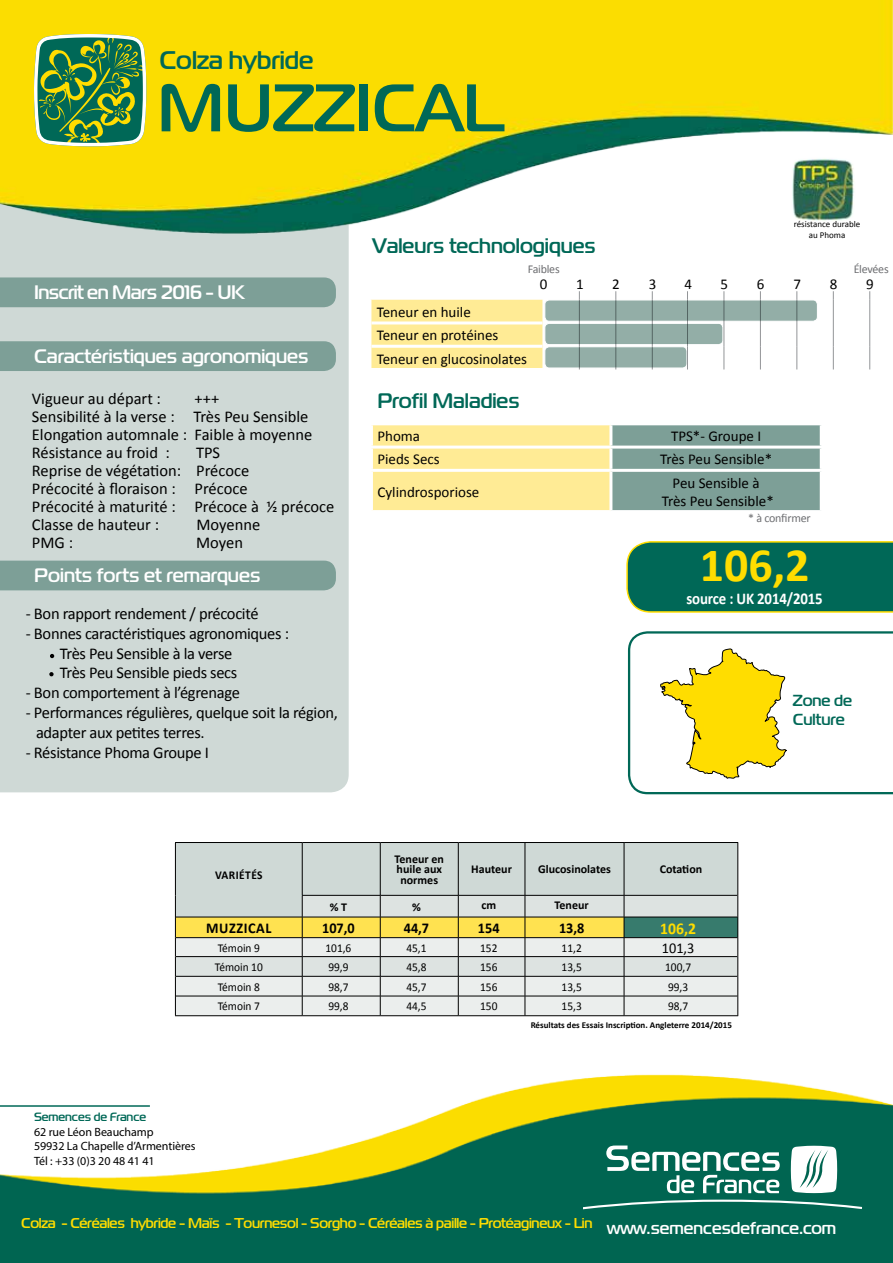
<style>
.page{position:relative;width:893px;height:1263px;background:#fff}
.page>*{position:absolute;margin:0;border:0;box-sizing:border-box;transform-origin:0 0}
.t1{font:67.05px "Semences F";color:#006857}
.t2{font:700 48px "Calibri";color:#fd0}
.t3{font:25.5px "Semences F";color:#006857}
.t4{font:21px "Semences F";color:#006857}
.t5{font:19.5px "Semences F";color:#fff}
.t6{font:19.5px "Semences F";letter-spacing:-.03em;color:#fff}
.t7{font:17.1px "Semences F";color:#fff}
.t8{font:16.5px/19.8px "Calibri";letter-spacing:-.02em;color:#000}
.t9{font:16.5px/18px "Calibri";color:#000}
.t10{font:700 16.5px "Calibri";letter-spacing:-.01em;color:#fff;scale:.9 1}
.t11{font:700 16.5px "Calibri";color:#fd0;scale:.95 1}
.t12{font:16.05px/19.2px "Semences F";color:#006857}
.t13{font:15px/23.2px "Calibri";color:#000;text-align:center}
.t14{font:700 15px "Calibri";letter-spacing:.04em;color:#000;scale:.95 1}
.t15{font:15px "Calibri";color:#000;scale:.95 1}
.t16{font:14.25px "Semences F";letter-spacing:-.02em;color:#fd0}
.t17{font:12px "Calibri";color:#000;scale:.95 1}
.t18{font:12px/14.4px "Myriad Pro";letter-spacing:-.005em;color:#000}
.t19{font:700 12px/10.5px "Calibri";color:#000;text-align:center}
.t20{font:12px "Calibri";letter-spacing:-.02em;color:#6d6e71}
.t21{font:12px "Semences F";letter-spacing:-.005em;color:#006857}
.t22{font:700 12px "Calibri";letter-spacing:.04em;color:#000;scale:.95 1}
.t23{font:700 9px "Calibri";color:#000}
.t24{font:9px/10.8px "Calibri";color:#000;text-align:center}
</style>
<div class="page">
<div style="left:0;top:245px;width:349px;height:547px;background:#cfd9d6"></div>
<img style="left:0;top:1074px;width:893px;height:189px">
<img style="left:0;top:0;width:893px;height:245px">
<svg style="left:583px;top:1199px;width:279px;height:10px;background:#368576"></svg>
<svg style="left:606px;top:1145px;width:174px;height:48px"></svg>
<svg style="left:791px;top:1146px;width:46px;height:47px"></svg>
<svg style="left:34px;top:34px;width:112px;height:112px;background:#589454"></svg>
<hr style="left:0;top:1105px;width:150px;height:2px;background:#006857">
<div style="left:0;top:277px;width:336px;height:30px;background:#7d9f97"></div>
<div style="left:0;top:341px;width:336px;height:30px;background:#7d9f97"></div>
<div style="left:0;top:561px;width:336px;height:29px;background:#7d9f97"></div>
<svg style="left:627px;top:631px;width:266px;height:164px"></svg>
<svg style="left:626px;top:541px;width:267px;height:72px;background:#107056"></svg>
<img style="left:786px;top:153px;width:73px;height:72px">
<svg style="left:373px;top:425px;width:447px;height:85px;background:#c3c897"></svg>
<hr style="left:609px;top:425px;width:3px;height:21px;background:#fff">
<hr style="left:370px;top:446px;width:241px;height:3px;background:#fff">
<hr style="left:611px;top:446px;width:212px;height:3px;background:#fff">
<hr style="left:609px;top:449px;width:3px;height:20px;background:#fff">
<hr style="left:370px;top:469px;width:241px;height:3px;background:#fff">
<hr style="left:611px;top:469px;width:212px;height:3px;background:#fff">
<hr style="left:609px;top:472px;width:3px;height:38px;background:#fff">
<svg style="left:175px;top:842px;width:563px;height:174px;background:#d0d4c5"></svg>
<div style="left:371px;top:299px;width:172px;height:69px;background:#ffeb95"></div>
<hr style="left:542px;top:346px;width:2px;height:22px;background:#fff">
<hr style="left:371px;top:321px;width:171px;height:3px;background:#fff">
<hr style="left:371px;top:345px;width:171px;height:3px;background:#fff">
<svg style="left:687px;top:291px;width:1px;height:78px"></svg>
<svg style="left:724px;top:291px;width:1px;height:78px"></svg>
<svg style="left:760px;top:291px;width:1px;height:78px"></svg>
<svg style="left:797px;top:291px;width:1px;height:78px"></svg>
<svg style="left:833px;top:291px;width:1px;height:78px"></svg>
<svg style="left:869px;top:291px;width:1px;height:78px"></svg>
<div style="left:545px;top:300px;width:272px;height:21px;background:#93aea7;border-radius:4px"></div>
<div style="left:544px;top:299px;width:274px;height:23px;border:1px solid #fff;border-radius:4px"></div>
<div style="left:545px;top:323px;width:178px;height:22px;background:#93aea7;border-radius:4px"></div>
<div style="left:544px;top:323px;width:179px;height:22px;border:1px solid #fff;border-radius:4px"></div>
<div style="left:545px;top:347px;width:142px;height:21px;background:#93aea7;border-radius:4px"></div>
<div style="left:544px;top:346px;width:143px;height:23px;border:1px solid #fff;border-radius:4px"></div>
<svg style="left:50px;top:654px;width:4px;height:4px"></svg>
<svg style="left:49px;top:672px;width:5px;height:4px"></svg>
<h3 class="t3" style="left:159px;top:45px;width:155px">Colza hybride</h3>
<h1 class="t1" style="left:158px;top:68px;width:347px">MUZZICAL</h1>
<p class="t4" style="left:373px;top:233px;width:225px">Valeurs technologiques</p>
<p class="t24" style="left:794px;top:219px;width:68px">résistance durable au Phoma</p>
<p class="t6" style="left:34px;top:281px;width:212px">Inscrit en Mars 2016 - UK</p>
<p class="t5" style="left:34px;top:345px;width:276px">Caractéristiques agronomiques</p>
<p class="t9" style="left:32px;top:390px;width:131px">Vigueur au départ :</p>
<p class="t9" style="left:32px;top:390px;width:282px;text-indent:163px">+++<br>Sensibilité à la verse : Très Peu Sensible<br>Elongation automnale : Faible à moyenne<br>Résistance au froid :</p>
<p class="t9" style="left:32px;top:444px;width:304px;text-indent:164px">TPS<br>Reprise de végétation: Précoce<br>Précocité à floraison : Précoce<br>Précocité à maturité : Précoce à ½ précoce<br>Classe de hauteur :</p>
<p class="t9" style="left:197px;top:516px;width:65px">Moyenne</p>
<p class="t8" style="left:32px;top:533px;width:43px">PMG :</p>
<p class="t8" style="left:196px;top:533px;width:48px">Moyen</p>
<p class="t5" style="left:34px;top:564px;width:228px">Points forts et remarques</p>
<p class="t8" style="left:26px;top:604px;width:234px">- Bon rapport rendement / précocité</p>
<p class="t8" style="left:60px;top:623px;width:231px;text-indent:-34px">- Bonnes caractéristiques agronomiques :<br>Très Peu Sensible à la verse<br>Très Peu Sensible pieds secs</p>
<p class="t8" style="left:26px;top:683px;width:216px">- Bon comportement à l’égrenage</p>
<p class="t8" style="left:36px;top:703px;width:303px;text-indent:-10px">- Performances régulières, quelque soit la région, adapter aux petites terres.</p>
<p class="t8" style="left:26px;top:742px;width:185px">- Résistance Phoma Groupe I</p>
<p class="t22" style="left:215px;top:867px;width:52px">VARIÉTÉS</p>
<p class="t20" style="left:528px;top:262px;width:33px">Faibles</p>
<p class="t20" style="left:854px;top:261px;width:37px">Élevées</p>
<p class="t13" style="left:540px;top:272px;width:9px">0</p>
<p class="t13" style="left:576px;top:272px;width:9px">1</p>
<p class="t13" style="left:612px;top:272px;width:9px">2</p>
<p class="t13" style="left:649px;top:272px;width:9px">3</p>
<p class="t13" style="left:685px;top:272px;width:9px">4</p>
<p class="t13" style="left:720px;top:272px;width:9px">5</p>
<p class="t13" style="left:757px;top:272px;width:9px">6</p>
<p class="t13" style="left:793px;top:272px;width:9px">7</p>
<p class="t13" style="left:830px;top:272px;width:9px">8</p>
<p class="t13" style="left:866px;top:272px;width:9px">9</p>
<p class="t13" style="left:377px;top:300px;width:152px;text-align:left">Teneur en huile<br>Teneur en protéines<br>Teneur en glucosinolates</p>
<p class="t4" style="left:377px;top:388px;width:144px">Profil Maladies</p>
<p class="t13" style="left:377px;top:424px;width:44px">Phoma</p>
<p class="t13" style="left:671px;top:424px;width:92px">TPS*- Groupe I</p>
<p class="t13" style="left:377px;top:448px;width:64px">Pieds Secs</p>
<p class="t13" style="left:660px;top:448px;width:114px">Très Peu Sensible*</p>
<p class="t13" style="left:377px;top:480px;width:103px">Cylindrosporiose</p>
<p class="t13" style="left:662px;top:474px;width:114px;line-height:18px">Peu Sensible à<br>Très Peu Sensible*</p>
<p class="t20" style="left:748px;top:511px;width:64px">* à confirmer</p>
<h2 class="t2" style="left:700px;top:534px;width:111px">106,2</h2>
<p class="t10" style="left:686px;top:588px;width:153px">source : UK 2014/2015</p>
<p class="t19" style="left:395px;top:854px;width:51px">Teneur en huile aux normes</p>
<p class="t19" style="left:471px;top:864px;width:42px">Hauteur</p>
<p class="t19" style="left:538px;top:864px;width:74px">Glucosinolates</p>
<p class="t19" style="left:660px;top:864px;width:44px">Cotation</p>
<p class="t12" style="left:793px;top:690px;width:61px">Zone de<br>Culture</p>
<p class="t19" style="left:330px;top:901px;width:19px">% T</p>
<p class="t19" style="left:412px;top:901px;width:10px">%</p>
<p class="t19" style="left:481px;top:900px;width:16px">cm</p>
<p class="t19" style="left:555px;top:900px;width:36px">Teneur</p>
<p class="t14" style="left:206px;top:918px;width:70px">MUZZICAL</p>
<p class="t14" style="left:322px;top:918px;width:36px">107,0</p>
<p class="t14" style="left:404px;top:918px;width:28px">44,7</p>
<p class="t14" style="left:478px;top:918px;width:24px">154</p>
<p class="t14" style="left:559px;top:918px;width:28px">13,8</p>
<p class="t11" style="left:660px;top:917px;width:39px">106,2</p>
<p class="t17" style="left:218px;top:940px;width:46px">Témoin 9</p>
<p class="t17" style="left:325px;top:940px;width:29px">101,6</p>
<p class="t17" style="left:406px;top:940px;width:23px">45,1</p>
<p class="t17" style="left:480px;top:940px;width:20px">152</p>
<p class="t17" style="left:562px;top:940px;width:23px">11,2</p>
<p class="t15" style="left:662px;top:938px;width:36px">101,3</p>
<p class="t17" style="left:215px;top:959px;width:52px">Témoin 10</p>
<p class="t17" style="left:328px;top:959px;width:23px">99,9</p>
<p class="t17" style="left:406px;top:959px;width:23px">45,8</p>
<p class="t17" style="left:480px;top:959px;width:20px">156</p>
<p class="t17" style="left:562px;top:959px;width:23px">13,5</p>
<p class="t17" style="left:665px;top:959px;width:29px">100,7</p>
<p class="t17" style="left:218px;top:979px;width:46px">Témoin 8</p>
<p class="t17" style="left:328px;top:979px;width:23px">98,7</p>
<p class="t17" style="left:406px;top:979px;width:23px">45,7</p>
<p class="t17" style="left:480px;top:979px;width:20px">156</p>
<p class="t17" style="left:562px;top:979px;width:23px">13,5</p>
<p class="t17" style="left:668px;top:979px;width:23px">99,3</p>
<p class="t17" style="left:218px;top:999px;width:46px">Témoin 7</p>
<p class="t17" style="left:328px;top:999px;width:23px">99,8</p>
<p class="t17" style="left:406px;top:999px;width:23px">44,5</p>
<p class="t17" style="left:480px;top:999px;width:20px">150</p>
<p class="t17" style="left:562px;top:999px;width:23px">15,3</p>
<p class="t17" style="left:668px;top:999px;width:23px">98,7</p>
<p class="t23" style="left:531px;top:1020px;width:203px">Résultats des Essais Inscription. Angleterre 2014/2015</p>
<p class="t21" style="left:34px;top:1110px;width:114px">Semences de France</p>
<p class="t18" style="left:34px;top:1124px;width:163px">62 rue Léon Beauchamp<br>59932 La Chapelle d’Armentières<br>Tél : +33 (0)3 20 48 41 41</p>
<p class="t16" style="left:21px;top:1214px;width:573px">Colza - Céréales hybride - Maïs - Tournesol - Sorgho - Céréales à paille - Protéagineux - Lin</p>
<p class="t7" style="left:607px;top:1217px;width:230px">www.semencesdefrance.com</p>
</div>
